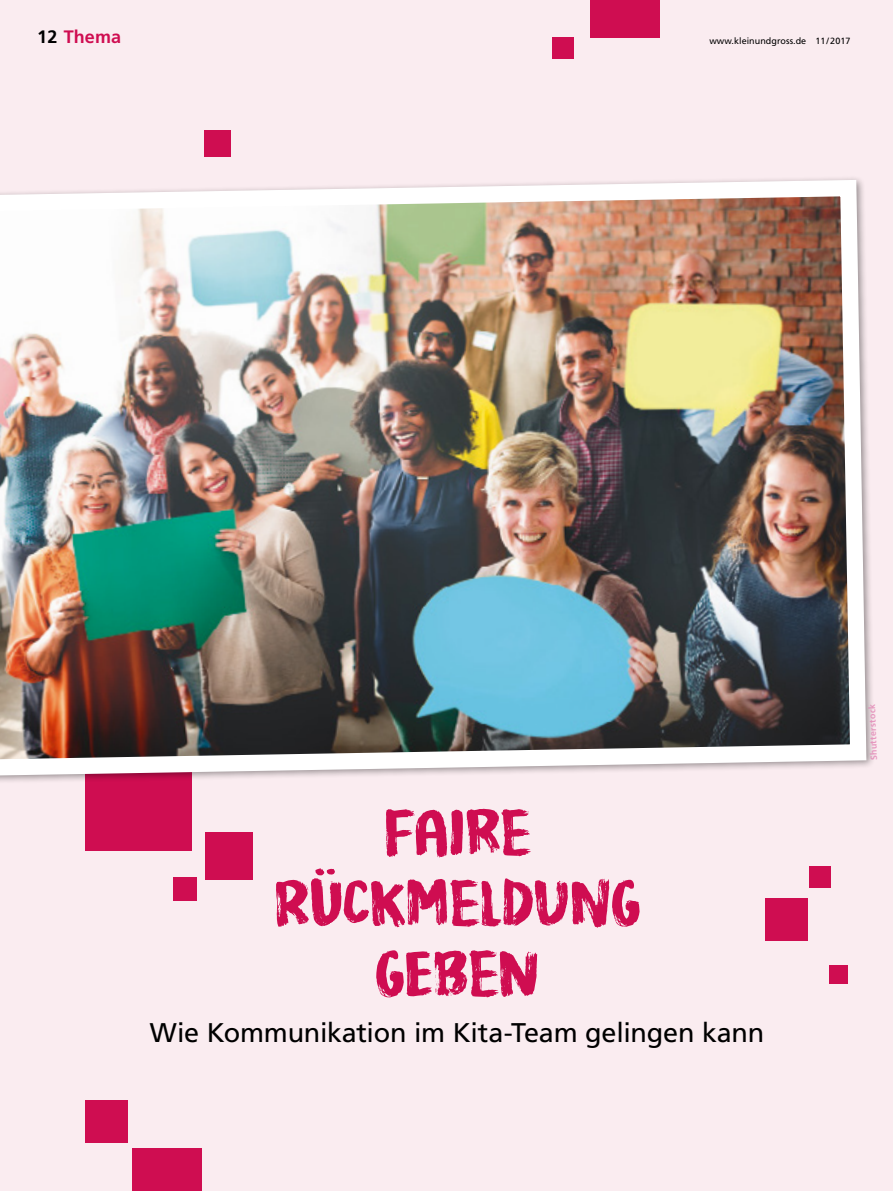
<style>
.page{position:relative;width:893px;height:1191px;background:#faecf0}
.page>*{position:absolute;margin:0;border:0;box-sizing:border-box;transform-origin:0 0}
.t1{font:69px/70.5px "Reliable";letter-spacing:-.005em;color:#cf0d51;text-align:center}
.t2{font:27px "Frutiger LT Std";letter-spacing:-.01em;color:#000}
.t3{font:700 18px "Frutiger LT Std";letter-spacing:.005em;color:#cf0d51}
.t4{font:9px "Frutiger LT Std";letter-spacing:.005em;color:#000}
.t5{font:700 9px "Frutiger LT Std";color:#e27eb1}
.s1{color:#000}
</style>
<div class="page">
<div style="left:205px;top:832px;width:47px;height:48px;background:#cf0d51"></div>
<div style="left:173px;top:877px;width:24px;height:24px;background:#cf0d51"></div>
<div style="left:85px;top:744px;width:106px;height:106px;background:#cf0d51"></div>
<div style="left:809px;top:866px;width:22px;height:22px;background:#cf0d51"></div>
<div style="left:765px;top:898px;width:43px;height:43px;background:#cf0d51"></div>
<div style="left:85px;top:1100px;width:43px;height:43px;background:#cf0d51"></div>
<div style="left:133px;top:1148px;width:69px;height:43px;background:#cf0d51"></div>
<div style="left:590px;top:0;width:69px;height:37px;background:#cf0d51"></div>
<div style="left:205px;top:130px;width:26px;height:27px;background:#cf0d51"></div>
<div style="left:829px;top:965px;width:19px;height:18px;background:#cf0d51"></div>
<div style="left:553px;top:37px;width:21px;height:21px;background:#cf0d51"></div>
<img style="left:0;top:178px;width:873px;height:606px">
<p class="t3" style="left:37px;top:27px;width:85px"><span class="s1">12</span> Thema</p>
<p class="t4" style="left:709px;top:36px;width:143px">www.kleinundgross.de 11 / 2017</p>
<h1 class="t1" style="left:274px;top:795px;width:368px">FAIRE<br>RÜCKMELDUNG<br>GEBEN</h1>
<p class="t2" style="left:150px;top:1019px;width:616px">Wie Kommunikation im Kita-Team gelingen kann</p>
<p class="t5" style="left:869px;top:760px;width:57px;rotate:-92deg">Shutterstock</p>
</div>
